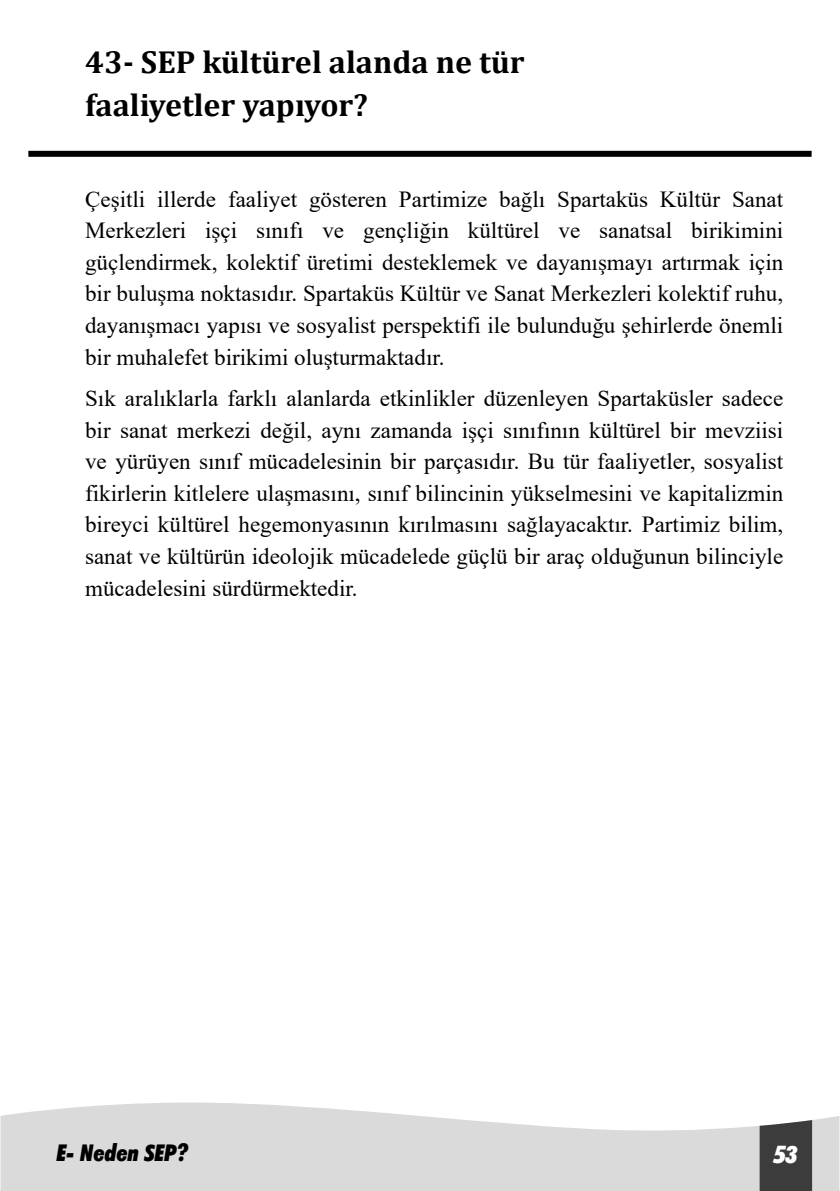
<style>
.page{position:relative;width:840px;height:1191px;background:#fff}
.page>*{position:absolute;margin:0;border:0;box-sizing:border-box;transform-origin:0 0}
.Soru{font:700 32px/42.4px "Cambria";color:#000}
.t1{font:italic 900 condensed 24px "Futura BT";color:#fff}
.Cevap{font:23px/31.6px "Times New Roman";color:#000;text-align:justify}
.t2{font:italic 900 condensed 23px "Futura BT";color:#000}
</style>
<div class="page">
<svg style="left:0;top:1102px;width:839px;height:89px;fill:#dadada"></svg>
<div style="left:759px;top:1120px;width:52px;height:71px;background:#3c3c3c"></div>
<div style="left:28px;top:151px;width:783px;height:6px;background:#000"></div>
<p class="Soru" style="left:85px;top:40px;width:441px">43- SEP kültürel alanda ne tür faaliyetler yapıyor?</p>
<p class="Cevap" style="left:85px;top:182px;width:699px">Çeşitli illerde faaliyet gösteren Partimize bağlı Spartaküs Kültür Sanat Merkezleri işçi sınıfı ve gençliğin kültürel ve sanatsal birikimini güçlendirmek, kolektif üretimi desteklemek ve dayanışmayı artırmak için bir buluşma noktasıdır. Spartaküs Kültür ve Sanat Merkezleri kolektif ruhu, dayanışmacı yapısı ve sosyalist perspektifi ile bulunduğu şehirlerde önemli bir muhalefet birikimi oluşturmaktadır.</p>
<p class="Cevap" style="left:85px;top:382px;width:699px">Sık aralıklarla farklı alanlarda etkinlikler düzenleyen Spartaküsler sadece bir sanat merkezi değil, aynı zamanda işçi sınıfının kültürel bir mevziisi ve yürüyen sınıf mücadelesinin bir parçasıdır. Bu tür faaliyetler, sosyalist fikirlerin kitlelere ulaşmasını, sınıf bilincinin yükselmesini ve kapitalizmin bireyci kültürel hegemonyasının kırılmasını sağlayacaktır. Partimiz bilim, sanat ve kültürün ideolojik mücadelede güçlü bir araç olduğunun bilinciyle mücadelesini sürdürmektedir.</p>
<p class="t2" style="left:57px;top:1138px;width:133px">E- Neden SEP?</p>
<p class="t1" style="left:773px;top:1140px;width:25px">53</p>
</div>
